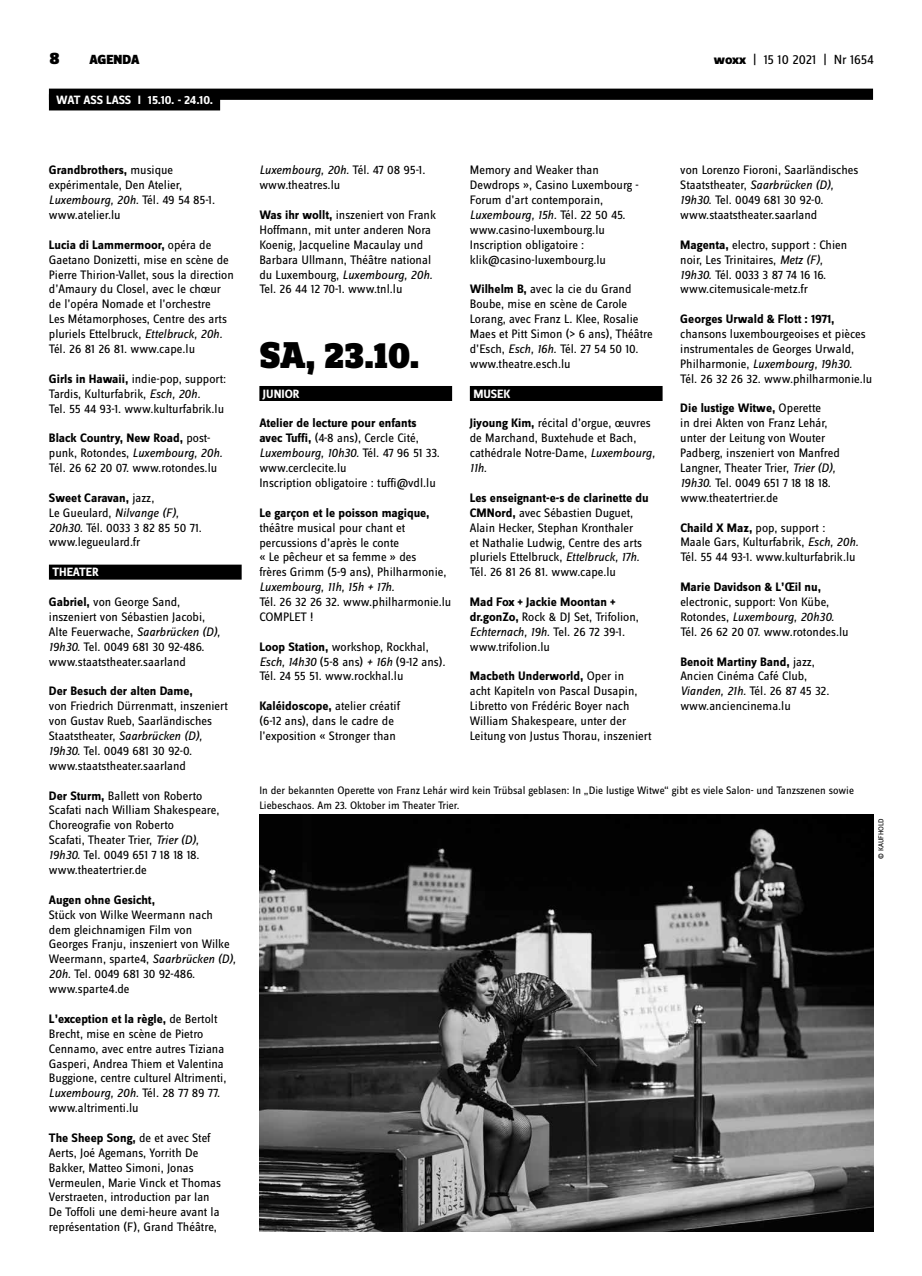
<style>
.page{position:relative;width:922px;height:1276px;background:#fff}
.page>*{position:absolute;margin:0;border:0;box-sizing:border-box;transform-origin:0 0}
.t1{font:900 38.75px "Zine Slab Dis";color:#000}
.t2{font:900 17.5px "Zine Sans Dis";color:#000}
.t3{font:13.75px "Zine Sans Dis";letter-spacing:-.01em;color:#000}
.t4{font:900 13.75px "Zine Sans Dis";color:#000}
.t5{font:12.75px/14.9px "Zine Sans Dis";color:#000}
.t6{font:700 12.75px "Zine Sans Dis";color:#000}
.t7{font:italic 12.75px "Zine Sans Dis";color:#000}
.t8{font:700 12.5px "Zine Sans Dis";letter-spacing:-.01em;color:#fff}
.t9{font:11.25px/14.9px "Zine Sans Dis";color:#000}
.t10{font:7.5px "Zine Sans Dis";color:#000}
.s1{font-weight:800}
.s2{font-weight:700}
.s3{font-style:italic}
</style>
<div class="page">
<div style="left:49px;top:564px;width:192px;height:15px;background:#000"></div>
<div style="left:259px;top:386px;width:193px;height:15px;background:#000"></div>
<div style="left:469px;top:386px;width:193px;height:15px;background:#000"></div>
<div style="left:49px;top:89px;width:823px;height:11px;background:#000"></div>
<div style="left:49px;top:94px;width:171px;height:16px;background:#000"></div>
<img style="left:259px;top:814px;width:613px;height:417px">
<h2 class="t2" style="left:50px;top:49px;width:12px">8</h2>
<p class="t4" style="left:89px;top:52px;width:52px">AGENDA</p>
<p class="t3" style="left:713px;top:53px;width:161px"><span class="s1">woxx</span> | 15 10 2021 | Nr 1654</p>
<p class="t8" style="left:56px;top:93px;width:158px">WAT ASS LASS I 15.10. - 24.10.</p>
<p class="t5" style="left:49px;top:163px;width:168px"><span class="s2">Grandbrothers,</span> musique expérimentale, Den Atelier,<br><span class="s3">Luxembourg, 20h.</span> Tél. 49 54 85-1. www.atelier.lu</p>
<p class="t5" style="left:49px;top:238px;width:186px"><span class="s2">Lucia di Lammermoor,</span> opéra de Gaetano Donizetti, mise en scène de Pierre Thirion-Vallet, sous la direction d’Amaury du Closel, avec le chœur de l’opéra Nomade et l’orchestre<br>Les Métamorphoses, Centre des arts pluriels Ettelbruck, <span class="s3">Ettelbruck, 20h.<br></span>Tél. 26 81 26 81. www.cape.lu</p>
<p class="t5" style="left:49px;top:372px;width:179px"><span class="s2">Girls in Hawaii,</span> indie-pop, support:<br>Tardis, Kulturfabrik, <span class="s3">Esch, 20h.<br></span>Tel. 55 44 93-1. www.kulturfabrik.lu</p>
<p class="t5" style="left:49px;top:431px;width:175px"><span class="s2">Black Country, New Road,</span> post&shy;punk, Rotondes, <span class="s3">Luxembourg, 20h.<br></span>Tél. 26 62 20 07. www.rotondes.lu</p>
<p class="t5" style="left:49px;top:491px;width:154px"><span class="s2">Sweet Caravan,</span> jazz,<br>Le Gueulard, <span class="s3">Nilvange (F),<br>20h30.</span> Tél. 0033 3 82 85 50 71. www.legueulard.fr</p>
<p class="t8" style="left:52px;top:566px;width:46px">th eater</p>
<p class="t5" style="left:49px;top:595px;width:173px"><span class="s2">Gabriel,</span> von George Sand, inszeniert von Sébastien Jacobi,<br>Alte Feuerwache, <span class="s3">Saarbrücken (D),<br>19h30.</span> Tel. 0049 681 30 92-486. www.staatstheater.saarland</p>
<p class="t6" style="left:49px;top:684px;width:145px">Der Besuch der alten Dame,</p>
<p class="t5" style="left:49px;top:699px;width:180px">von Friedrich Dü rrenmatt, inszeniert von Gustav Rueb, Saarländisches Staatstheater, <span class="s3">Saarbrücken (D), 19h30.</span> Tel. 0049 681 30 92-0. www.staatstheater.saarland</p>
<p class="t5" style="left:49px;top:788px;width:172px"><span class="s2">Der Sturm,</span> Ballett von Roberto<br>Scafati nach William Shakespeare,<br>Choreografie von Roberto<br>Scafati, Theater Trier, <span class="s3">Trier (D),<br>19h30.</span> Tel. 0049 651 7 18 18 18. www.theatertrier.de</p>
<p class="t6" style="left:49px;top:893px;width:108px">Augen ohne Gesicht,</p>
<p class="t5" style="left:49px;top:907px;width:188px">Stück von Wilke Weermann nach dem gleichnamigen Film von<br>Georges Franju, inszeniert von Wilke<br>Weermann, sparte4, <span class="s3">Saarbrücken (D),<br>20h.</span> Tel. 0049 681 30 92-486. www.sparte4.de</p>
<p class="t5" style="left:49px;top:1011px;width:179px"><span class="s2">L’exception et la règle,</span> de Bertolt<br>Brecht, mise en scène de Pietro<br>Cennamo, avec entre autres Tiziana<br>Gasperi, Andrea Thiem et Valentina<br>Buggione, centre culturel Altrimenti,<br><span class="s3">Luxembourg, 20h.</span> Tél. 28 77 89 77. www.altrimenti.lu</p>
<p class="t5" style="left:49px;top:1130px;width:173px"><span class="s2">The Sheep Song,</span> de et avec Stef<br>Aerts, Joé Agemans, Yorrith De<br>Bakker, Matteo Simoni, Jonas<br>Vermeulen, Marie Vinck et Thomas<br>Verstraeten, introduction par Ian<br>De Toffoli une demi-heure avant la représentation (F), Grand Théâtre,</p>
<p class="t5" style="left:259px;top:163px;width:167px"><span class="s3">Luxembourg, 20h.</span> Tél. 47 08 95-1. www.theatres.lu</p>
<p class="t5" style="left:259px;top:208px;width:178px"><span class="s2">Was ihr wollt,</span> inszeniert von Frank Hoffmann, mit unter anderen Nora Koenig, Jacqueline Macaulay und Barbara Ullmann, Théâtre national du Luxembourg, <span class="s3">Luxembourg, 20h.<br></span>Tel. 26 44 12 70-1. www.tnl.lu</p>
<h1 class="t1" style="left:259px;top:334px;width:161px">Sa, 23.10.</h1>
<p class="t8" style="left:263px;top:387px;width:36px">junior</p>
<p class="t5" style="left:259px;top:416px;width:182px"><span class="s2">Atelier de lecture pour enfants avec Tuffi,</span> (4-8 ans), Cercle Cité,<br><span class="s3">Luxembourg, 10h30.</span> Tél. 47 96 51 33. www.cerclecite.lu<br>Inscription obligatoire : tuffi@vdl.lu</p>
<p class="t6" style="left:259px;top:506px;width:172px">Le garçon et le poisson magique,</p>
<p class="t5" style="left:259px;top:520px;width:188px">théâtre musical pour chant et percussions d’après le conte<br>« Le pêcheur et sa femme » des frères Grimm (5-9 ans), Philharmonie,</p>
<p class="t7" style="left:259px;top:580px;width:137px">Luxembourg, 11h, 15h + 17h.</p>
<p class="t5" style="left:259px;top:595px;width:193px">Tél. 26 32 26 32. www.philharmonie.lu<br>COMPLET !</p>
<p class="t5" style="left:259px;top:639px;width:187px"><span class="s2">Loop Station,</span> workshop, Rockhal,<br><span class="s3">Esch, 14h30</span> (5-8 ans) <span class="s3">+ 16h</span> (9-12 ans)<span class="s3">.<br></span>Tél. 24 55 51. www.rockhal.lu</p>
<p class="t5" style="left:259px;top:699px;width:142px"><span class="s2">Kaléidoscope,</span> atelier créatif (6-12 ans), dans le cadre de l’exposition « Stronger than</p>
<p class="t5" style="left:469px;top:163px;width:170px">Memory and Weaker than<br>Dewdrops », Casino Luxembourg -<br>Forum d’art contemporain,<br><span class="s3">Luxembourg, 15h.</span> Tél. 22 50 45. www.casino-luxembourg.lu<br>Inscription obligatoire : klik@casino-luxembourg.lu</p>
<p class="t5" style="left:469px;top:282px;width:184px"><span class="s2">Wilhelm B,</span> avec la cie du Grand<br>Boube, mise en scène de Carole<br>Lorang, avec Franz L. Klee, Rosalie<br>Maes et Pitt Simon (&gt; 6 ans), Théâtre d’Esch, <span class="s3">Esch, 16h.</span> Tél. 27 54 50 10. www.theatre.esch.lu</p>
<p class="t8" style="left:473px;top:387px;width:39px">musek</p>
<p class="t5" style="left:469px;top:416px;width:187px"><span class="s2">Jiyoung Kim,</span> récital d’orgue, œuvres de Marchand, Buxtehude et Bach, cathédrale Notre-Dame, <span class="s3">Luxembourg,<br>11h.</span></p>
<p class="t5" style="left:469px;top:491px;width:180px"><span class="s2">Les enseignant-e-s de clarinette du CMNord,</span> avec Sébastien Duguet, Alain Hecker, Stephan Kronthaler<br>et Nathalie Ludwig, Centre des arts pluriels Ettelbruck, <span class="s3">Ettelbruck, 17h.<br></span>Tél. 26 81 26 81. www.cape.lu</p>
<p class="t5" style="left:469px;top:595px;width:171px"><span class="s2">Mad Fox + Jackie Moontan + dr.gonZo,</span> Rock &amp; DJ Set, Trifolion,<br><span class="s3">Echternach, 19h.</span> Tel. 26 72 39-1. www.trifolion.lu</p>
<p class="t5" style="left:469px;top:669px;width:183px"><span class="s2">Macbeth Underworld,</span> Oper in<br>acht Kapiteln von Pascal Dusapin, Libretto von Frédéric Boyer nach William Shakespeare, unter der Leitung von Justus Thorau, inszeniert</p>
<p class="t5" style="left:680px;top:163px;width:179px">von Lorenzo Fioroni, Saarländisches<br>Staatstheater, <span class="s3">Saarbrücken (D),<br>19h30.</span> Tel. 0049 681 30 92-0. www.staatstheater.saarland</p>
<p class="t5" style="left:680px;top:238px;width:168px"><span class="s2">Magenta,</span> electro, support : Chien noir, Les Trinitaires, <span class="s3">Metz (F),<br>19h30.</span> Tél. 0033 3 87 74 16 16. www.citemusicale-metz.fr</p>
<p class="t6" style="left:680px;top:312px;width:156px">Georges Urwald &amp; Flott : 1971,</p>
<p class="t5" style="left:680px;top:327px;width:193px">chansons luxembourgeoises et pièces instrumentales de Georges Urwald, Philharmonie, <span class="s3">Luxembourg, 19h30.<br></span>Tél. 26 32 26 32. www.philharmonie.lu</p>
<p class="t5" style="left:680px;top:401px;width:161px"><span class="s2">Die lustige Witwe,</span> Operette<br>in drei Akten von Franz Lehár, unter der Leitung von Wouter<br>Padberg, inszeniert von Manfred<br>Langner, Theater Trier, <span class="s3">Trier (D),<br>19h30.</span> Tel. 0049 651 7 18 18 18. www.theatertrier.de</p>
<p class="t5" style="left:680px;top:520px;width:180px"><span class="s2">Chaild X Maz,</span> pop, support :<br>Maale Gars, Kulturfabrik, <span class="s3">Esch, 20h.<br></span>Tél. 55 44 93-1. www.kulturfabrik.lu</p>
<p class="t6" style="left:680px;top:580px;width:142px">Marie Davidson &amp; L’Œil nu,</p>
<p class="t5" style="left:680px;top:595px;width:170px">electronic, support: Von Kübe,<br>Rotondes, <span class="s3">Luxembourg, 20h30.<br></span>Tél. 26 62 20 07. www.rotondes.lu</p>
<p class="t5" style="left:680px;top:654px;width:150px"><span class="s2">Benoit Martiny Band,</span> jazz,<br>Ancien Cinéma Café Club,<br><span class="s3">Vianden, 21h.</span> Tél. 26 87 45 32. www.anciencinema.lu</p>
<p class="t9" style="left:259px;top:783px;width:596px">In der bekannten Operette von Franz Lehár wird kein Trübsal geblasen: In „Die lustige Witwe“ gibt es viele Salon- und Tanzszenen sowie<br>Liebeschaos. Am 23. Oktober im Theater Trier.</p>
<p class="t10" style="left:877px;top:858px;width:41px;rotate:-90deg">© Kaufhold</p>
</div>
